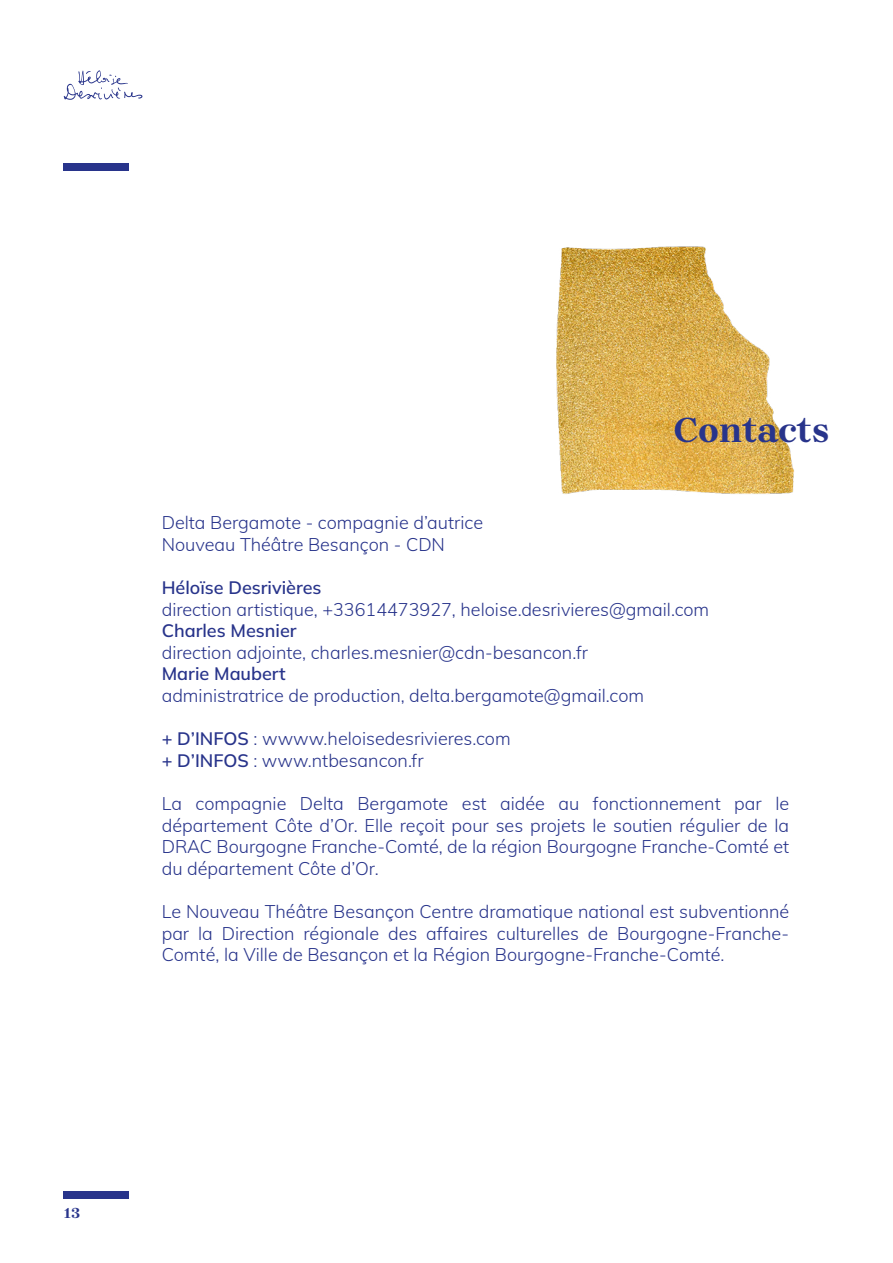
<style>
.page{position:relative;width:893px;height:1263px;background:#fff}
.page>*{position:absolute;margin:0;border:0;box-sizing:border-box;transform-origin:0 0}
.t1{font:700 36px "Brygada 1918";color:#28348b}
.t2{font:300 18px/21.6px "Mulish";color:#28348b}
.t3{font:600 18px "Mulish";color:#28348b}
.t4{font:700 15px "Brygada 1918";color:#28348b}
.s1{font-weight:600}
</style>
<div class="page">
<svg style="left:64px;top:70px;width:79px;height:30px"></svg>
<div style="left:64px;top:1192px;width:65px;height:7px;background:#28348b"></div>
<div style="left:64px;top:164px;width:65px;height:7px;background:#28348b"></div>
<img style="left:556px;top:246px;width:238px;height:248px">
<h1 class="t1" style="left:674px;top:404px;width:157px">Contacts</h1>
<p class="t2" style="left:162px;top:511px;width:323px">Delta Bergamote - compagnie d’autrice<br>Nouveau Théâtre Besançon - CDN</p>
<p class="t3" style="left:162px;top:575px;width:161px">Héloïse Desrivières</p>
<p class="t2" style="left:162px;top:597px;width:549px">direction artistique, +33614473927, heloise.desrivieres@gmail.com</p>
<p class="t3" style="left:162px;top:618px;width:136px">Charles Mesnier</p>
<p class="t2" style="left:162px;top:641px;width:428px">direction adjointe, charles.mesnier@cdn-besancon.fr</p>
<p class="t3" style="left:162px;top:662px;width:126px">Marie Maubert</p>
<p class="t2" style="left:162px;top:684px;width:484px">administratrice de production, delta.bergamote@gmail.com</p>
<p class="t2" style="left:162px;top:727px;width:350px"><span class="s1">+ D’INFOS</span> : wwww.heloisedesrivieres.com <span class="s1">+ D’INFOS</span> : www.ntbesancon.fr</p>
<p class="t2" style="left:162px;top:792px;width:629px;text-align:justify">La compagnie Delta Bergamote est aidée au fonctionnement par le département Côte d’Or. Elle reçoit pour ses projets le soutien régulier de la DRAC Bourgogne Franche-Comté, de la région Bourgogne Franche-Comté et du département Côte d’Or.</p>
<p class="t2" style="left:162px;top:900px;width:629px;text-align:justify">Le Nouveau Théâtre Besançon Centre dramatique national est subventionné par la Direction régionale des affaires culturelles de Bourgogne-Franche-Comté, la Ville de Besançon et la Région Bourgogne-Franche-Comté.</p>
<p class="t4" style="left:64px;top:1202px;width:18px">13</p>
</div>
